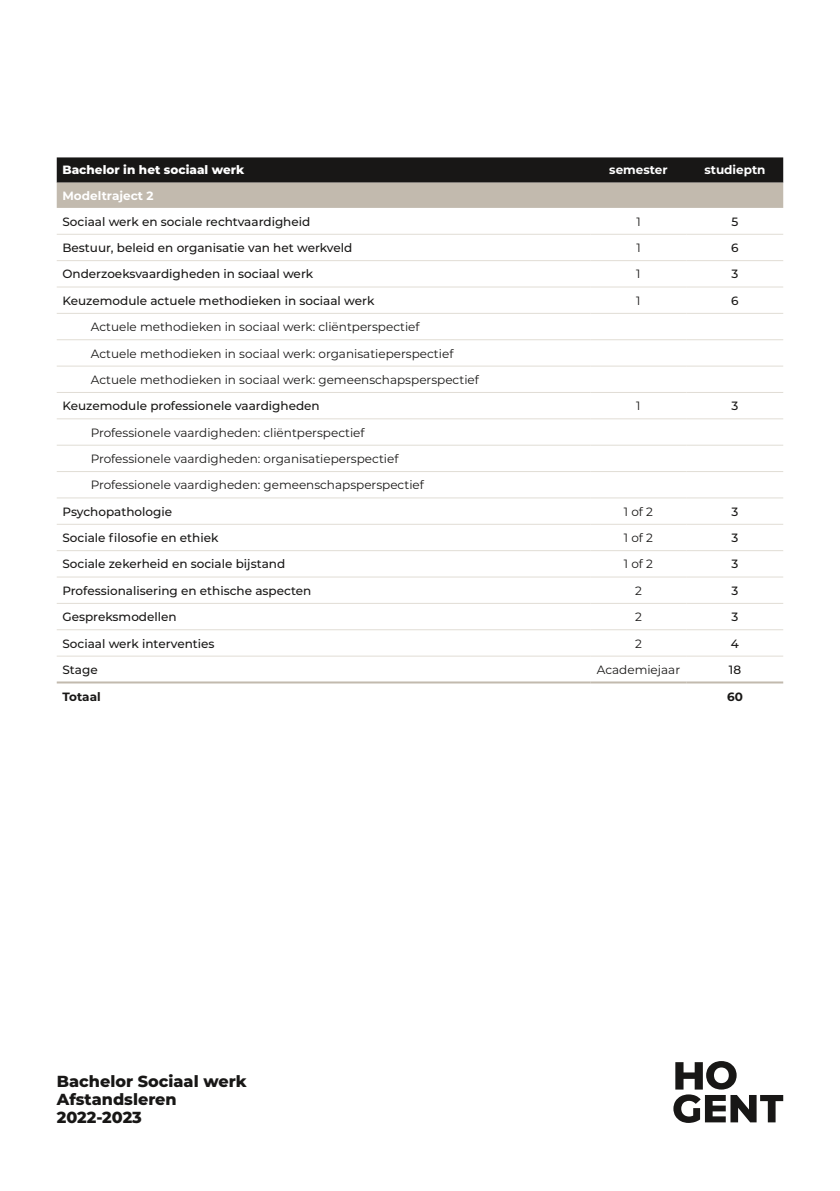
<style>
.page{position:relative;width:840px;height:1191px;background:#fff}
.page>*{position:absolute;margin:0;border:0;box-sizing:border-box;transform-origin:0 0}
.t1{font:800 16px/18px "Montserrat";color:#181716}
.t2{font:500 12px "Montserrat";color:#181716}
.t3{font:12px/26.4px "Montserrat";color:#181716}
.t4{font:700 12px "Montserrat";color:#fff}
.t5{font:800 12px "Montserrat";color:#fff}
.t6{font:700 12px "Montserrat";color:#181716}
</style>
<div class="page">
<svg style="left:57px;top:157px;width:725px;height:51px;background:#6f6b64"></svg>
<hr style="left:57px;top:234px;width:533px;height:1px;background:#e1ddd5">
<hr style="left:590px;top:234px;width:96px;height:1px;background:#e1ddd5">
<hr style="left:686px;top:234px;width:96px;height:1px;background:#e1ddd5">
<hr style="left:57px;top:260px;width:533px;height:1px;background:#e1ddd5">
<hr style="left:590px;top:260px;width:96px;height:1px;background:#e1ddd5">
<hr style="left:686px;top:260px;width:96px;height:1px;background:#e1ddd5">
<hr style="left:57px;top:287px;width:533px;height:1px;background:#e1ddd5">
<hr style="left:590px;top:287px;width:96px;height:1px;background:#e1ddd5">
<hr style="left:686px;top:287px;width:96px;height:1px;background:#e1ddd5">
<hr style="left:57px;top:313px;width:533px;height:1px;background:#e1ddd5">
<hr style="left:590px;top:313px;width:96px;height:1px;background:#e1ddd5">
<hr style="left:686px;top:313px;width:96px;height:1px;background:#e1ddd5">
<hr style="left:57px;top:339px;width:533px;height:1px;background:#e1ddd5">
<hr style="left:590px;top:339px;width:96px;height:1px;background:#e1ddd5">
<hr style="left:686px;top:339px;width:96px;height:1px;background:#e1ddd5">
<hr style="left:57px;top:366px;width:533px;height:1px;background:#e1ddd5">
<hr style="left:590px;top:366px;width:96px;height:1px;background:#e1ddd5">
<hr style="left:686px;top:366px;width:96px;height:1px;background:#e1ddd5">
<hr style="left:57px;top:392px;width:533px;height:1px;background:#e1ddd5">
<hr style="left:590px;top:392px;width:96px;height:1px;background:#e1ddd5">
<hr style="left:686px;top:392px;width:96px;height:1px;background:#e1ddd5">
<hr style="left:57px;top:418px;width:533px;height:1px;background:#e1ddd5">
<hr style="left:590px;top:418px;width:96px;height:1px;background:#e1ddd5">
<hr style="left:686px;top:418px;width:96px;height:1px;background:#e1ddd5">
<hr style="left:57px;top:445px;width:533px;height:1px;background:#e1ddd5">
<hr style="left:590px;top:445px;width:96px;height:1px;background:#e1ddd5">
<hr style="left:686px;top:445px;width:96px;height:1px;background:#e1ddd5">
<hr style="left:57px;top:471px;width:533px;height:1px;background:#e1ddd5">
<hr style="left:590px;top:471px;width:96px;height:1px;background:#e1ddd5">
<hr style="left:686px;top:471px;width:96px;height:1px;background:#e1ddd5">
<hr style="left:57px;top:497px;width:533px;height:1px;background:#e1ddd5">
<hr style="left:590px;top:497px;width:96px;height:1px;background:#e1ddd5">
<hr style="left:686px;top:497px;width:96px;height:1px;background:#e1ddd5">
<hr style="left:57px;top:524px;width:533px;height:1px;background:#e1ddd5">
<hr style="left:590px;top:524px;width:96px;height:1px;background:#e1ddd5">
<hr style="left:686px;top:524px;width:96px;height:1px;background:#e1ddd5">
<hr style="left:57px;top:550px;width:533px;height:1px;background:#e1ddd5">
<hr style="left:590px;top:550px;width:96px;height:1px;background:#e1ddd5">
<hr style="left:686px;top:550px;width:96px;height:1px;background:#e1ddd5">
<hr style="left:57px;top:576px;width:533px;height:1px;background:#e1ddd5">
<hr style="left:590px;top:576px;width:96px;height:1px;background:#e1ddd5">
<hr style="left:686px;top:576px;width:96px;height:1px;background:#e1ddd5">
<hr style="left:57px;top:603px;width:533px;height:1px;background:#e1ddd5">
<hr style="left:590px;top:603px;width:96px;height:1px;background:#e1ddd5">
<hr style="left:686px;top:603px;width:96px;height:1px;background:#e1ddd5">
<hr style="left:57px;top:629px;width:533px;height:1px;background:#e1ddd5">
<hr style="left:590px;top:629px;width:96px;height:1px;background:#e1ddd5">
<hr style="left:686px;top:629px;width:96px;height:1px;background:#e1ddd5">
<hr style="left:57px;top:656px;width:533px;height:1px;background:#e1ddd5">
<hr style="left:590px;top:656px;width:96px;height:1px;background:#e1ddd5">
<hr style="left:686px;top:656px;width:96px;height:1px;background:#e1ddd5">
<hr style="left:57px;top:681px;width:533px;height:2px;background:#c2baae">
<hr style="left:590px;top:681px;width:96px;height:2px;background:#c2baae">
<hr style="left:686px;top:681px;width:96px;height:2px;background:#c2baae">
<svg style="left:673px;top:1061px;width:109px;height:62px"></svg>
<p class="t5" style="left:62px;top:161px;width:183px">Bachelor in het sociaal werk</p>
<p class="t4" style="left:609px;top:161px;width:60px">semester</p>
<p class="t4" style="left:704px;top:161px;width:63px">studieptn</p>
<p class="t4" style="left:62px;top:187px;width:93px">Modeltraject 2</p>
<p class="t2" style="left:62px;top:213px;width:249px">Sociaal werk en sociale rechtvaardigheid</p>
<p class="t3" style="left:636px;top:208px;width:6px">1</p>
<p class="t2" style="left:731px;top:213px;width:8px">5</p>
<p class="t2" style="left:62px;top:239px;width:291px">Bestuur, beleid en organisatie van het werkveld</p>
<p class="t3" style="left:636px;top:234px;width:6px">1</p>
<p class="t2" style="left:730px;top:239px;width:9px">6</p>
<p class="t2" style="left:62px;top:266px;width:252px">Onderzoeksvaardigheden in sociaal werk</p>
<p class="t3" style="left:636px;top:261px;width:6px">1</p>
<p class="t2" style="left:731px;top:266px;width:8px">3</p>
<p class="t2" style="left:62px;top:292px;width:313px">Keuzemodule actuele methodieken in sociaal werk</p>
<p class="t3" style="left:636px;top:287px;width:6px">1</p>
<p class="t2" style="left:730px;top:292px;width:9px">6</p>
<p class="t3" style="left:91px;top:313px;width:389px">Actuele methodieken in sociaal werk: cliëntperspectief<br>Actuele methodieken in sociaal werk: organisatieperspectief<br>Actuele methodieken in sociaal werk: gemeenschapsperspectief</p>
<p class="t2" style="left:62px;top:398px;width:259px">Keuzemodule professionele vaardigheden</p>
<p class="t3" style="left:636px;top:392px;width:6px">1</p>
<p class="t2" style="left:731px;top:398px;width:8px">3</p>
<p class="t3" style="left:91px;top:419px;width:334px">Professionele vaardigheden: cliëntperspectief<br>Professionele vaardigheden: organisatieperspectief<br>Professionele vaardigheden: gemeenschapsperspectief</p>
<p class="t2" style="left:62px;top:503px;width:111px">Psychopathologie</p>
<p class="t3" style="left:623px;top:498px;width:31px">1 of 2</p>
<p class="t2" style="left:731px;top:503px;width:8px">3</p>
<p class="t2" style="left:62px;top:529px;width:157px">Sociale filosofie en ethiek</p>
<p class="t3" style="left:623px;top:524px;width:31px">1 of 2</p>
<p class="t2" style="left:731px;top:529px;width:8px">3</p>
<p class="t2" style="left:62px;top:556px;width:224px">Sociale zekerheid en sociale bijstand</p>
<p class="t3" style="left:623px;top:550px;width:31px">1 of 2</p>
<p class="t2" style="left:731px;top:556px;width:8px">3</p>
<p class="t2" style="left:62px;top:582px;width:250px">Professionalisering en ethische aspecten</p>
<p class="t3" style="left:634px;top:577px;width:8px">2</p>
<p class="t2" style="left:731px;top:582px;width:8px">3</p>
<p class="t2" style="left:62px;top:608px;width:116px">Gespreksmodellen</p>
<p class="t3" style="left:634px;top:603px;width:8px">2</p>
<p class="t2" style="left:731px;top:608px;width:8px">3</p>
<p class="t2" style="left:62px;top:635px;width:154px">Sociaal werk interventies</p>
<p class="t3" style="left:634px;top:629px;width:8px">2</p>
<p class="t2" style="left:730px;top:635px;width:10px">4</p>
<p class="t2" style="left:62px;top:661px;width:37px">Stage</p>
<p class="t3" style="left:596px;top:656px;width:85px">Academiejaar</p>
<p class="t2" style="left:728px;top:661px;width:14px">18</p>
<p class="t6" style="left:62px;top:688px;width:40px">Totaal</p>
<p class="t6" style="left:726px;top:688px;width:17px">60</p>
<h1 class="t1" style="left:57px;top:1071px;width:191px">Bachelor Sociaal werk<br>Afstandsleren<br>2022-2023</h1>
</div>
